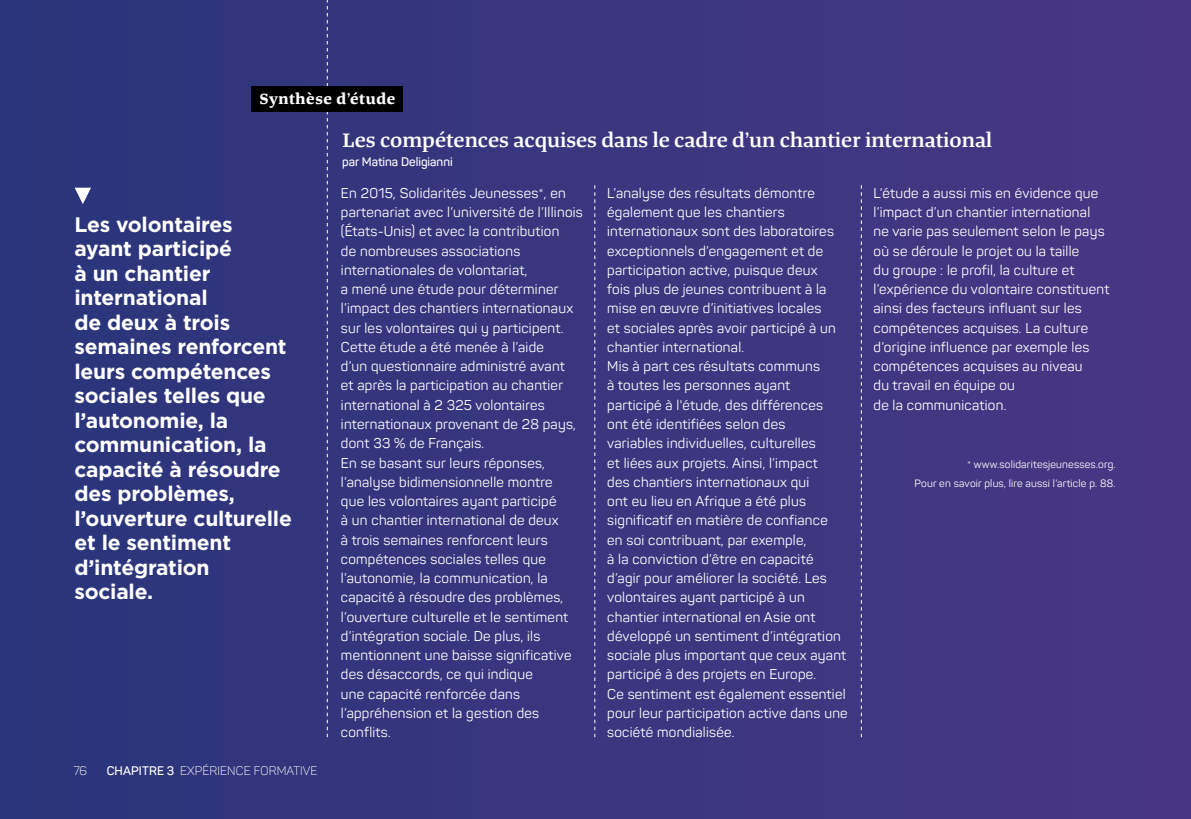
<style>
.page{position:relative;width:1191px;height:819px;background:#fff}
.page>*{position:absolute;margin:0;border:0;box-sizing:border-box;transform-origin:0 0}
.t1{font:700 21px/24.5px "Gotham";letter-spacing:-.01em;color:#fff}
.t2{font:600 21px "Tanger Serif Wide";color:#fff}
.t3{font:700 15.75px "Tanger Serif Wide";letter-spacing:.04em;color:#fff}
.t4{font:14px/19.2px "Panton";letter-spacing:.02em;color:#fff}
.t5{font:300 12.25px "Panton";letter-spacing:.01em;color:#fff}
.t6{font:600 12.25px "Panton";color:#fff}
.t7{font:10.5px/19.2px "Panton";letter-spacing:.02em;color:#fff;text-align:right}
.s1{font-weight:600}
</style>
<div class="page">
<div style="left:0;top:0;width:1191px;height:819px;background:linear-gradient(to right,#2a357a,#493683)"></div>
<svg style="left:327px;top:0;width:1px;height:737px"></svg>
<svg style="left:594px;top:185px;width:1px;height:552px"></svg>
<div style="left:251px;top:86px;width:152px;height:26px;background:#000"></div>
<svg style="left:861px;top:185px;width:1px;height:552px"></svg>
<svg style="left:75px;top:188px;width:16px;height:16px"></svg>
<p class="t3" style="left:259px;top:87px;width:137px">Synthèse d’étude</p>
<p class="t1" style="left:74px;top:212px;width:219px">Les volontaires ayant participé<br>à un chantier international<br>de deux à trois semaines renforcent leurs compétences sociales telles que l’autonomie, la communication, la capacité à résoudre des problèmes, l’ouverture culturelle et le sentiment d’intégration sociale.</p>
<p class="t5" style="left:73px;top:763px;width:15px">76</p>
<p class="t5" style="left:107px;top:763px;width:212px"><span class="s1">CHAPITRE 3</span> EXPÉRIENCE FORMATIVE</p>
<h1 class="t2" style="left:342px;top:124px;width:651px">Les compétences acquises dans le cadre d’un chantier international</h1>
<p class="t6" style="left:342px;top:154px;width:112px">par Matina Deligianni</p>
<p class="t4" style="left:607px;top:183px;width:242px">L’analyse des résultats démontre également que les chantiers internationaux sont des laboratoires exceptionnels d’engagement et de participation active, puisque deux<br>fois plus de jeunes contribuent à la mise en œuvre d’initiatives locales<br>et sociales après avoir participé à un chantier international.<br>Mis à part ces résultats communs<br>à toutes les personnes ayant participé à l'étude, des différences<br>ont été identifiées selon des<br>variables individuelles, culturelles<br>et liées aux projets. Ainsi, l’impact<br>des chantiers internationaux qui<br>ont eu lieu en Afrique a été plus significatif en matière de confiance<br>en soi contribuant, par exemple,<br>à la conviction d’être en capacité d’agir pour améliorer la société. Les volontaires ayant participé à un chantier international en Asie ont développé un sentiment d’intégration sociale plus important que ceux ayant participé à des projets en Europe.<br>Ce sentiment est également essentiel pour leur participation active dans une société mondialisée.</p>
<p class="t4" style="left:341px;top:183px;width:243px">En 2015, Solidarités Jeunesses*, en partenariat avec l’université de l’Illinois (États-Unis) et avec la contribution<br>de nombreuses associations internationales de volontariat,<br>a mené une étude pour déterminer l’impact des chantiers internationaux sur les volontaires qui y participent.<br>Cette étude a été menée à l’aide<br>d’un questionnaire administré avant<br>et après la participation au chantier international à 2 325 volontaires internationaux provenant de 28 pays, dont 33 % de Français.<br>En se basant sur leurs réponses, l’analyse bidimensionnelle montre<br>que les volontaires ayant participé<br>à un chantier international de deux<br>à trois semaines renforcent leurs compétences sociales telles que l’autonomie, la communication, la capacité à résoudre des problèmes, l’ouverture culturelle et le sentiment d’intégration sociale. De plus, ils mentionnent une baisse significative des désaccords, ce qui indique<br>une capacité renforcée dans l’appréhension et la gestion des conflits.</p>
<p class="t4" style="left:873px;top:183px;width:237px">L’étude a aussi mis en évidence que l’impact d’un chantier international<br>ne varie pas seulement selon le pays où se déroule le projet ou la taille<br>du groupe : le profil, la culture et l’expérience du volontaire constituent ainsi des facteurs influant sur les compétences acquises. La culture d’origine influence par exemple les compétences acquises au niveau<br>du travail en équipe ou<br>de la communication.</p>
<p class="t7" style="left:914px;top:454px;width:202px">* www.solidaritesjeunesses.org.<br>Pour en savoir plus, lire aussi l’article p. 88.</p>
</div>
